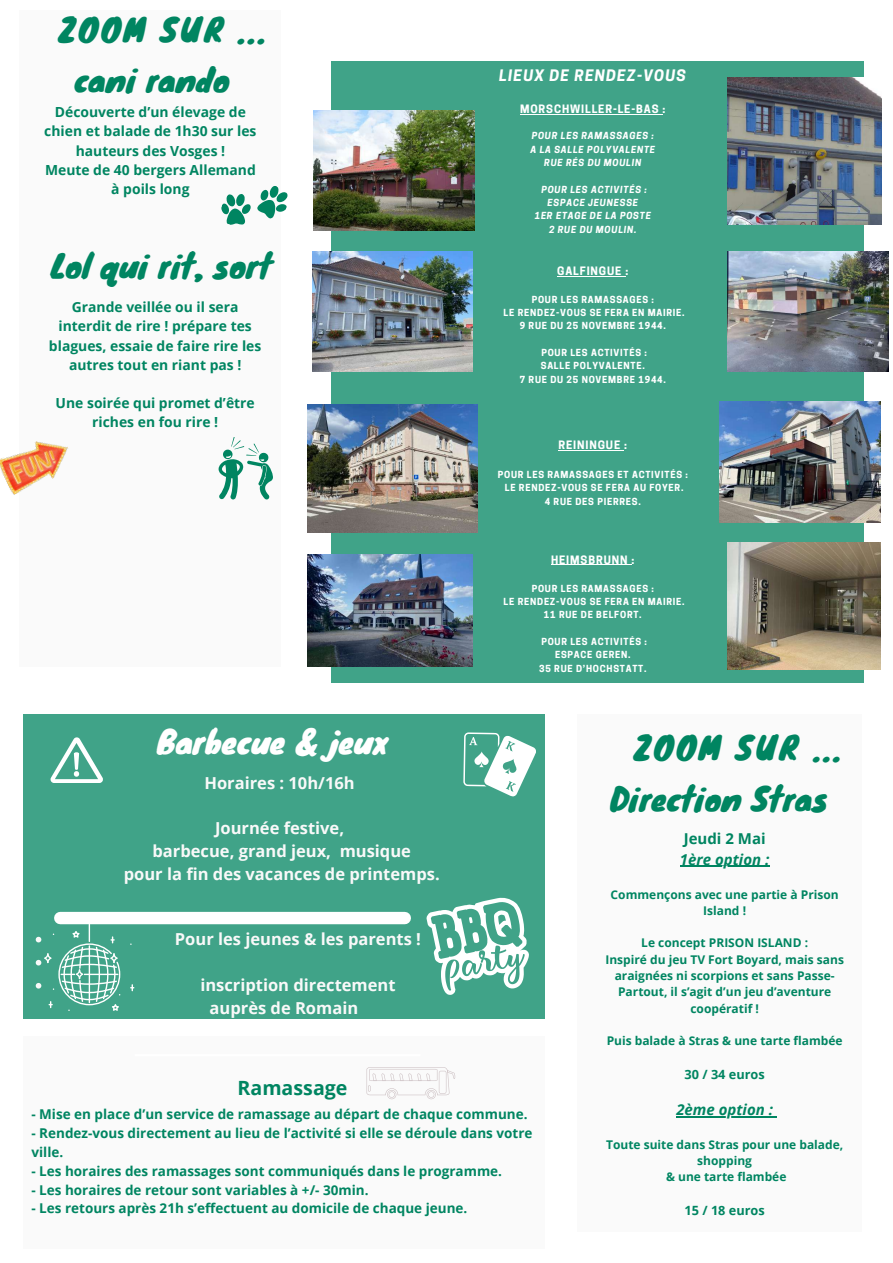
<style>
.page{position:relative;width:893px;height:1263px;background:#fff}
.page>*{position:absolute;margin:0;border:0;box-sizing:border-box;transform-origin:0 0}
.t1{font:31.5px "Knewave";color:#008561}
.t2{font:31.5px "Knewave";color:#fff}
.t3{font:700 19.65px "Open Sans";color:#008561}
.t4{font:700 16.5px/23.1px "Open Sans";color:#f9f9f9;text-align:center}
.t5{font:italic 700 15px "Open Sans";color:#008561}
.t6{font:700 15px "Open Sans";color:#008561}
.t7{font:italic 700 14.92px "Cooper Hewitt";letter-spacing:.08em;color:#fff}
.t8{font:700 13.88px/19.1px "Open Sans";color:#008561;text-align:center}
.t9{font:700 13.5px/18.8px "Open Sans";color:#008561}
.t10{font:700 12.75px "Open Sans";color:#008561}
.t11{font:700 12px/16.4px "Open Sans";color:#008561;text-align:center}
.t12{font:700 10.88px "Cooper Hewitt";letter-spacing:.08em;color:#fff}
.t13{font:700 9.15px/13.4px "Cooper Hewitt";letter-spacing:.08em;color:#fff;text-align:center}
.t14{font:italic 700 9.15px/13.4px "Cooper Hewitt";letter-spacing:.08em;color:#fff;text-align:center}
</style>
<div class="page">
<div style="left:20px;top:10px;width:261px;height:657px;background:#f9f9f9"></div>
<div style="left:23px;top:714px;width:521px;height:305px;background:#40a388"></div>
<div style="left:577px;top:714px;width:284px;height:518px;background:#f9f9f9"></div>
<div style="left:331px;top:61px;width:532px;height:622px;background:#40a388"></div>
<hr style="left:520px;top:114px;width:142px;height:1px;background:#fff">
<hr style="left:557px;top:276px;width:68px;height:1px;background:#fff">
<hr style="left:558px;top:450px;width:66px;height:1px;background:#fff">
<hr style="left:551px;top:564px;width:80px;height:1px;background:#fff">
<img style="left:727px;top:77px;width:154px;height:147px">
<img style="left:312px;top:251px;width:161px;height:121px">
<img style="left:727px;top:251px;width:161px;height:121px">
<img style="left:307px;top:404px;width:171px;height:128px">
<img style="left:719px;top:401px;width:161px;height:122px">
<img style="left:307px;top:554px;width:166px;height:112px">
<img style="left:727px;top:542px;width:153px;height:127px">
<img style="left:313px;top:110px;width:161px;height:121px">
<img style="left:0;top:441px;width:68px;height:54px">
<div style="left:23px;top:1036px;width:522px;height:212px;background:#f9f9f9"></div>
<svg style="left:51px;top:737px;width:52px;height:46px"></svg>
<hr style="left:135px;top:1054px;width:285px;height:2px;background:#fff">
<svg style="left:221px;top:186px;width:67px;height:39px"></svg>
<svg style="left:426px;top:897px;width:103px;height:98px"></svg>
<svg style="left:463px;top:732px;width:73px;height:65px"></svg>
<div style="left:60px;top:912px;width:345px;height:12px;background:#fff"></div>
<svg style="left:130px;top:984px;width:4px;height:7px"></svg>
<svg style="left:36px;top:924px;width:84px;height:87px"></svg>
<svg style="left:218px;top:437px;width:55px;height:62px"></svg>
<hr style="left:680px;top:866px;width:89px;height:1px;background:#008561">
<hr style="left:676px;top:1116px;width:97px;height:1px;background:#008561">
<h1 class="t1" style="left:58px;top:4px;width:208px">ZOOM SUR ...</h1>
<h1 class="t1" style="left:75px;top:55px;width:156px">cani rando</h1>
<h3 class="t8" style="left:44px;top:102px;width:214px">Découverte d’un élevage de chien et balade de 1h30 sur les hauteurs des Vosges !<br>Meute de 40 bergers Allemand à poils long</h3>
<h1 class="t1" style="left:51px;top:240px;width:223px">Lol qui rit, sort</h1>
<h3 class="t8" style="left:49px;top:297px;width:214px">Grande veillée ou il sera interdit de rire ! prépare tes blagues, essaie de faire rire les autres tout en riant pas !</h3>
<h3 class="t8" style="left:56px;top:393px;width:201px">Une soirée qui promet d’être riches en fou rire !</h3>
<h1 class="t2" style="left:157px;top:716px;width:232px">Barbecue &amp; jeux</h1>
<h3 class="t7" style="left:499px;top:69px;width:188px">LIEUX DE RENDEZ-VOUS</h3>
<p class="t12" style="left:520px;top:105px;width:147px">MORSCHWILLER-LE-BAS :</p>
<p class="t14" style="left:530px;top:130px;width:126px">POUR LES RAMASSAGES :<br>A LA SALLE POLYVALENTE<br>RUE RÉS DU MOULIN</p>
<p class="t14" style="left:535px;top:184px;width:118px">POUR LES ACTIVITÉS :<br>ESPACE JEUNESSE<br>1ER ETAGE DE LA POSTE<br>2 RUE DU MOULIN.</p>
<p class="t12" style="left:557px;top:267px;width:73px">GALFINGUE :</p>
<p class="t13" style="left:503px;top:294px;width:182px">POUR LES RAMASSAGES :<br>LE RENDEZ-VOUS SE FERA EN MAIRIE.<br>9 RUE DU 25 NOVEMBRE 1944.</p>
<p class="t13" style="left:520px;top:347px;width:148px">POUR LES ACTIVITÉS :<br>SALLE POLYVALENTE.<br>7 RUE DU 25 NOVEMBRE 1944.</p>
<p class="t12" style="left:558px;top:441px;width:70px">REININGUE :</p>
<p class="t13" style="left:498px;top:469px;width:192px">POUR LES RAMASSAGES ET ACTIVITÉS :<br>LE RENDEZ-VOUS SE FERA AU FOYER.<br>4 RUE DES PIERRES.</p>
<p class="t12" style="left:551px;top:555px;width:85px">HEIMSBRUNN :</p>
<p class="t13" style="left:503px;top:583px;width:182px">POUR LES RAMASSAGES :<br>LE RENDEZ-VOUS SE FERA EN MAIRIE.<br>11 RUE DE BELFORT.</p>
<p class="t13" style="left:539px;top:636px;width:109px">POUR LES ACTIVITÉS :<br>ESPACE GEREN.<br>35 RUE D’HOCHSTATT.</p>
<h1 class="t1" style="left:633px;top:722px;width:208px">ZOOM SUR ...</h1>
<h3 class="t4" style="left:204px;top:771px;width:152px">Horaires : 10h/16h</h3>
<h3 class="t4" style="left:124px;top:816px;width:317px">Journée festive,<br>barbecue, grand jeux, musique<br>pour la fin des vacances de printemps.</h3>
<h3 class="t4" style="left:175px;top:927px;width:247px">Pour les jeunes &amp; les parents !</h3>
<h3 class="t4" style="left:210px;top:973px;width:187px;text-align:left;text-indent:-9px">inscription directement auprès de Romain</h3>
<h2 class="t3" style="left:237px;top:1074px;width:111px">Ramassage</h2>
<h3 class="t9" style="left:31px;top:1105px;width:498px">- Mise en place d’un service de ramassage au départ de chaque commune.</h3>
<h3 class="t9" style="left:31px;top:1123px;width:502px">- Rendez-vous directement au lieu de l’activité si elle se déroule dans votre ville.</h3>
<h3 class="t9" style="left:31px;top:1161px;width:472px">- Les horaires des ramassages sont communiqués dans le programme.</h3>
<h3 class="t9" style="left:31px;top:1180px;width:339px">- Les horaires de retour sont variables à +/- 30min.</h3>
<h3 class="t9" style="left:31px;top:1199px;width:437px">- Les retours après 21h s’effectuent au domicile de chaque jeune.</h3>
<h1 class="t1" style="left:610px;top:773px;width:219px">Direction Stras</h1>
<h3 class="t6" style="left:684px;top:828px;width:83px">Jeudi 2 Mai</h3>
<h3 class="t5" style="left:680px;top:849px;width:91px">1ère option :</h3>
<h3 class="t11" style="left:610px;top:886px;width:230px">Commençons avec une partie à Prison<br>Island !</h3>
<h3 class="t11" style="left:605px;top:934px;width:240px">Le concept PRISON ISLAND :<br>Inspiré du jeu TV Fort Boyard, mais sans araignées ni scorpions et sans Passe-<br>Partout, il s’agit d’un jeu d’aventure coopératif !</h3>
<h3 class="t11" style="left:606px;top:1032px;width:237px">Puis balade à Stras &amp; une tarte flambée</h3>
<h3 class="t10" style="left:684px;top:1065px;width:82px">30 / 34 euros</h3>
<h3 class="t5" style="left:676px;top:1099px;width:98px">2ème option :</h3>
<h3 class="t11" style="left:606px;top:1136px;width:239px">Toute suite dans Stras pour une balade, shopping<br>&amp; une tarte flambée</h3>
<h3 class="t10" style="left:684px;top:1201px;width:82px">15 / 18 euros</h3>
</div>
